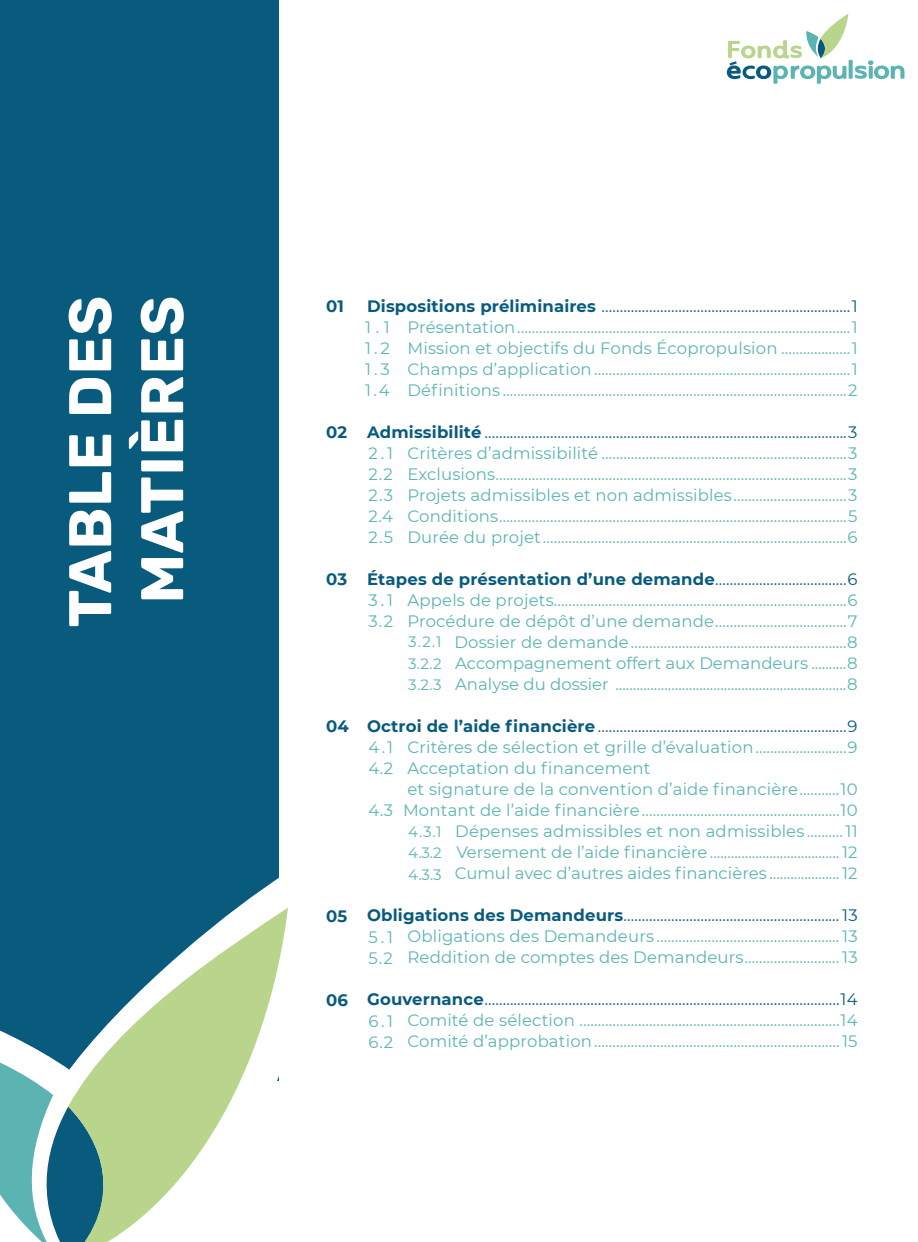
<style>
.page{position:relative;width:918px;height:1242px;background:#fff}
.page>*{position:absolute;margin:0;border:0;box-sizing:border-box;transform-origin:0 0}
.t1{font:300 60px/72px "Rubik";letter-spacing:.01em;color:#fff;text-align:center}
.t2{font:16.5px/21px "Montserrat";letter-spacing:.01em;color:#5bb4b2;text-align:justify}
.t3{font:16.5px "Montserrat";color:#085b7d}
.t4{font:700 16.5px "Montserrat";letter-spacing:.005em;color:#085b7d}
.t5{font:15px/21.8px "Montserrat";color:#5bb4b2;text-align:justify}
.s1{font-weight:700;color:#085b7d}
.s2{color:#085b7d}
.s3{font-weight:700}
</style>
<div class="page">
<div style="left:0;top:0;width:278px;height:1081px;background:#085b7d"></div>
<svg style="left:237px;top:772px;width:51px;height:136px"></svg>
<svg style="left:0;top:1030px;width:68px;height:212px"></svg>
<svg style="left:68px;top:908px;width:220px;height:334px"></svg>
<svg style="left:849px;top:60px;width:4px;height:19px"></svg>
<svg style="left:855px;top:60px;width:50px;height:19px"></svg>
<svg style="left:727px;top:14px;width:121px;height:70px"></svg>
<h1 class="t1" style="left:56px;top:627px;width:333px;rotate:-90deg">TABLE DES<br>MATIÈRES</h1>
<p class="t2" style="left:408px;top:295px;width:452px;text-indent:-40px"><span class="s1">Dispositions préliminaires</span> <span class="s2">....................................................................1<br></span>Présentation...........................................................................................1<br>Mission et objectifs du Fonds Écopropulsion ...................1<br>Champs d’application......................................................................1<br>Définitions ..............................................................................................2</p>
<p class="t4" style="left:326px;top:294px;width:19px">01</p>
<p class="t2" style="left:365px;top:316px;width:26px">1.1<br>1.2<br>1.3<br>1.4</p>
<p class="t2" style="left:408px;top:421px;width:452px;text-indent:-40px"><span class="s1">Admissibilité</span> <span class="s2">...................................................................................................3<br></span>Critères d’admissibilité ...................................................................3<br>Exclusions................................................................................................3<br>Projets admissibles et non admissibles...............................3<br>Conditions...............................................................................................5<br>Durée du projet ...................................................................................6</p>
<p class="t2" style="left:367px;top:568px;width:492px;text-align:right"><span class="s1">Étapes de présentation d’une demande</span><span class="s2">....................................6<br></span>Appels de projets................................................................................6<br>Procédure de dépôt d’une demande....................................7<br>Dossier de demande...........................................................8<br>Accompagnement offert aux Demandeurs ..........8<br>Analyse du dossier ..................................................................8</p>
<p class="t3" style="left:367px;top:715px;width:492px"><span class="s3">Octroi de l’aide financière</span> ....................................................................9</p>
<p class="t2" style="left:408px;top:736px;width:452px">Critères de sélection et grille d’évaluation.........................9</p>
<p class="t2" style="left:408px;top:757px;width:245px">Acceptation du financement</p>
<p class="t2" style="left:408px;top:778px;width:452px">et signature de la convention d’aide financière...........10</p>
<p class="t2" style="left:403px;top:799px;width:456px">Montant de l’aide financière......................................................10</p>
<p class="t2" style="left:455px;top:820px;width:404px">Dépenses admissibles et non admissibles ..........11</p>
<p class="t2" style="left:456px;top:841px;width:403px">Versement de l’aide financière..................................... 12</p>
<p class="t2" style="left:455px;top:862px;width:404px">Cumul avec d’autres aides financières .................... 12</p>
<p class="t2" style="left:408px;top:904px;width:452px;text-indent:-40px"><span class="s1">Obligations des Demandeurs</span><span class="s2">...........................................................13<br></span>Obligations des Demandeurs ..................................................13<br>Reddition de comptes des Demandeurs.......................... 13</p>
<p class="t2" style="left:408px;top:988px;width:452px;text-indent:-40px"><span class="s1">Gouvernance</span><span class="s2">.................................................................................................14<br></span>Comité de sélection .......................................................................14<br>Comité d’approbation...................................................................15</p>
<p class="t4" style="left:326px;top:421px;width:23px">02</p>
<p class="t2" style="left:368px;top:442px;width:26px">2.1<br>2.2<br>2.3<br>2.4<br>2.5</p>
<p class="t4" style="left:326px;top:567px;width:22px">03</p>
<p class="t2" style="left:368px;top:589px;width:26px">3.1<br>3.2</p>
<p class="t5" style="left:408px;top:630px;width:35px">3.2.1<br>3.2.2<br>3.2.3</p>
<p class="t4" style="left:326px;top:715px;width:24px">04</p>
<p class="t2" style="left:368px;top:736px;width:26px">4.1<br>4.2</p>
<p class="t2" style="left:368px;top:799px;width:26px">4.3</p>
<p class="t5" style="left:408px;top:820px;width:35px">4.3.1<br>4.3.2<br>4.3.3</p>
<p class="t4" style="left:326px;top:905px;width:23px">05</p>
<p class="t2" style="left:368px;top:926px;width:26px">5.1<br>5.2</p>
<p class="t4" style="left:326px;top:988px;width:23px">06</p>
<p class="t2" style="left:368px;top:1010px;width:26px">6.1<br>6.2</p>
</div>
